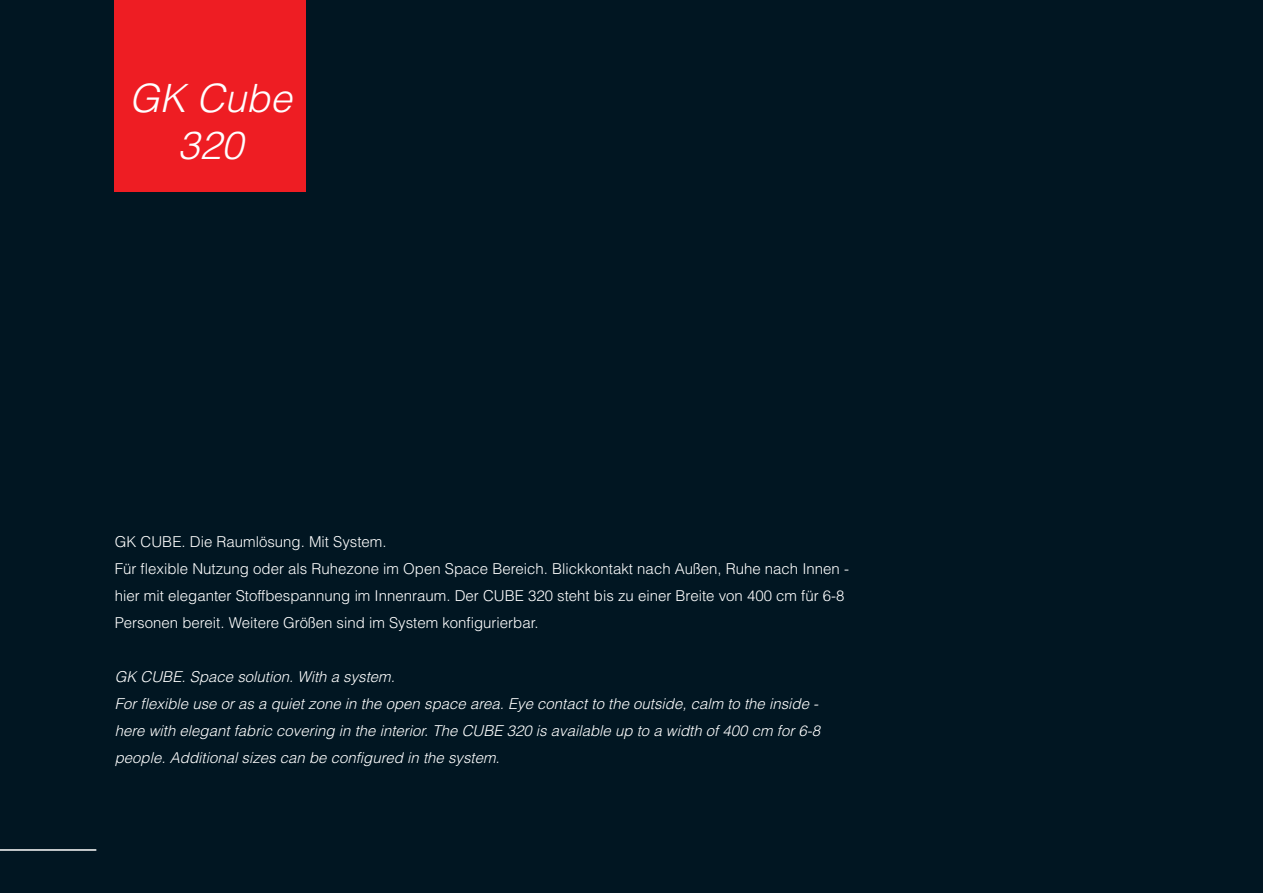
<style>
.page{position:relative;width:1263px;height:893px;background:#011622}
.page>*{position:absolute;margin:0;border:0;box-sizing:border-box;transform-origin:0 0}
.t1{font:italic 300 39px/46.8px "Helvetica LT";color:#fff;text-align:center}
.t2{font:300 15px/27px "Helvetica LT";color:#fff}
.t3{font:italic 300 15px/27px "Helvetica LT";color:#fff}
</style>
<div class="page">
<hr style="left:0;top:849px;width:96px;height:2px;background:#fff">
<div style="left:115px;top:0;width:191px;height:191px;background:#ee1d23"></div>
<h1 class="t1" style="left:129px;top:74px;width:174px">GK Cube<br>320</h1>
<p class="t2" style="left:115px;top:528px;width:736px">GK CUBE. Die Raumlösung. Mit System.<br>Für flexible Nutzung oder als Ruhezone im Open Space Bereich. Blickkontakt nach Außen, Ruhe nach Innen - hier mit eleganter Stoffbespannung im Innenraum. Der CUBE 320 steht bis zu einer Breite von 400 cm für 6-8<br>Personen bereit. Weitere Größen sind im System konfigurierbar.</p>
<p class="t3" style="left:115px;top:663px;width:711px">GK CUBE. Space solution. With a system.<br>For flexible use or as a quiet zone in the open space area. Eye contact to the outside, calm to the inside - here with elegant fabric covering in the interior. The CUBE 320 is available up to a width of 400 cm for 6-8 people. Additional sizes can be configured in the system.</p>
</div>
